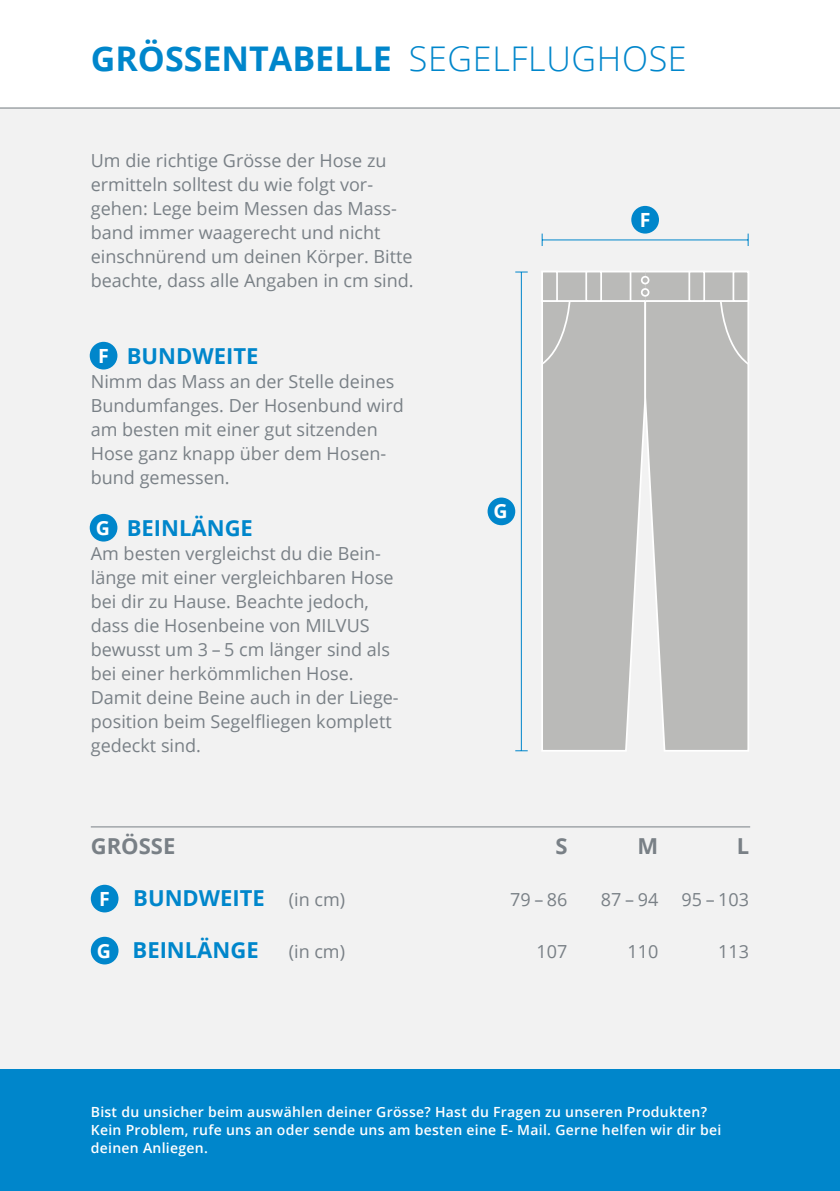
<style>
.page{position:relative;width:840px;height:1191px;background:#fff}
.page>*{position:absolute;margin:0;border:0;box-sizing:border-box;transform-origin:0 0}
.t1{font:700 34px "Open Sans";color:#0086cb}
.t2{font:300 34px "Open Sans";color:#0086cb}
.t3{font:700 22px "Open Sans";color:#0086cb}
.t4{font:700 22px "Open Sans";color:#798086}
.t5{font:700 19.6px "Open Sans";color:#fff}
.t6{font:18px/24px "Open Sans";color:#798086}
.t7{font:600 14px/18px "Open Sans";letter-spacing:.02em;color:#fff}
.s1{font-weight:300}
.s2{font-size:19.6px;color:#fff}
.s3{font-weight:400;font-size:18px;color:#798086}
</style>
<div class="page">
<div style="left:0;top:108px;width:839px;height:1083px;background:#f2f2f2"></div>
<div style="left:91px;top:884px;width:27px;height:28px;background:#0086cb;border-radius:50%"></div>
<div style="left:91px;top:936px;width:27px;height:28px;background:#0086cb;border-radius:50%"></div>
<hr style="left:0;top:108px;width:839px;height:1px;background:#798086">
<div style="left:0;top:1069px;width:839px;height:122px;background:#0086cb"></div>
<div style="left:90px;top:342px;width:27px;height:27px;background:#0086cb;border-radius:50%"></div>
<div style="left:90px;top:514px;width:27px;height:27px;background:#0086cb;border-radius:50%"></div>
<hr style="left:520px;top:272px;width:1px;height:479px;background:#0086cb">
<svg style="left:515px;top:272px;width:12px;height:1px"></svg>
<svg style="left:515px;top:750px;width:12px;height:1px"></svg>
<hr style="left:542px;top:240px;width:205px;height:1px;background:#0086cb">
<svg style="left:541px;top:234px;width:1px;height:12px"></svg>
<svg style="left:747px;top:234px;width:1px;height:12px"></svg>
<svg style="left:542px;top:302px;width:101px;height:449px;background:#bebebc"></svg>
<div style="left:541px;top:271px;width:104px;height:31px;background:#babab8;border:2px solid #fff"></div>
<div style="left:585px;top:271px;width:16px;height:31px;background:#babab8;border:2px solid #fff"></div>
<hr style="left:629px;top:271px;width:2px;height:30px;background:#fff">
<div style="left:541px;top:271px;width:16px;height:31px;background:#babab8;border:2px solid #fff"></div>
<svg style="left:541px;top:299px;width:30px;height:67px;background:#c4c4c2"></svg>
<svg style="left:643px;top:299px;width:106px;height:452px;background:#c1c1bf"></svg>
<div style="left:644px;top:271px;width:104px;height:31px;background:#babab8;border:2px solid #fff"></div>
<div style="left:688px;top:271px;width:16px;height:31px;background:#babab8;border:2px solid #fff"></div>
<div style="left:732px;top:271px;width:16px;height:31px;background:#babab8;border:2px solid #fff"></div>
<svg style="left:718px;top:299px;width:31px;height:67px;background:#c3c3c1"></svg>
<div style="left:641px;top:277px;width:7px;height:6px;background:#babab8;border-radius:50%"></div>
<div style="left:640px;top:276px;width:9px;height:8px;border:2px solid #fff;border-radius:50%"></div>
<div style="left:641px;top:289px;width:7px;height:7px;background:#babab8;border-radius:50%"></div>
<div style="left:640px;top:288px;width:9px;height:9px;border:2px solid #fff;border-radius:50%"></div>
<div style="left:487px;top:497px;width:28px;height:28px;background:#0086cb;border-radius:50%"></div>
<div style="left:631px;top:206px;width:27px;height:28px;background:#0086cb;border-radius:50%"></div>
<hr style="left:91px;top:826px;width:658px;height:1px;background:#798086">
<h1 class="t1" style="left:91px;top:35px;width:360px">GRÖSSENTABELLE <span class="s1">SEGELFLUGHO</span></h1>
<h1 class="t2" style="left:648px;top:36px;width:34px">SE</h1>
<p class="t6" style="left:91px;top:148px;width:324px">U m die richtige Grösse der Hose zu ermitteln solltest du wie folgt vor&shy;gehen: Lege beim Messen das Mass&shy;band immer waagerecht und nicht einschnürend um deinen Körper. Bitte beachte, dass alle Angaben in cm sind.</p>
<p class="t3" style="left:98px;top:340px;width:162px"><span class="s2">F</span> BUNDWEITE</p>
<p class="t6" style="left:91px;top:368px;width:314px">N imm das Mass an der Stelle deines<br>Bundumfanges. Der Hosenbund wird am besten mit einer gut sitzenden<br>Hose ganz knapp über dem Hosen&shy;bund gemessen.</p>
<p class="t3" style="left:96px;top:512px;width:159px"><span class="s2">G</span> BEINLÄNGE</p>
<p class="t6" style="left:91px;top:540px;width:304px">Am besten vergleichst du die Bein&shy;länge mit einer vergleichbaren Hose bei dir zu Hause. Beachte jedoch, dass die Hosenbeine von MILVU</p>
<p class="t6" style="left:91px;top:612px;width:309px;text-indent:269px">S bewusst um 3 – 5 cm länger sind als bei einer herkömmlichen Hose.<br>Damit deine Beine auch in der Liege&shy;position beim Segelfliegen komplett gedeckt sind.</p>
<p class="t5" style="left:493px;top:497px;width:16px">G</p>
<p class="t5" style="left:639px;top:206px;width:12px">F</p>
<p class="t4" style="left:91px;top:831px;width:86px">GRÖSSE</p>
<p class="t4" style="left:555px;top:831px;width:14px">S</p>
<p class="t4" style="left:637px;top:831px;width:22px">M</p>
<p class="t4" style="left:736px;top:831px;width:14px">L</p>
<p class="t3" style="left:99px;top:883px;width:247px"><span class="s2">F</span> BUNDWEITE <span class="s3">(in cm)</span></p>
<p class="t6" style="left:510px;top:887px;width:59px">79 – 86</p>
<p class="t6" style="left:600px;top:887px;width:59px">87 – 94</p>
<p class="t6" style="left:681px;top:887px;width:69px">95 – 103</p>
<p class="t3" style="left:97px;top:935px;width:163px"><span class="s2">G</span> BEINLÄNGE</p>
<p class="t6" style="left:288px;top:939px;width:58px">(in cm)</p>
<p class="t6" style="left:536px;top:939px;width:32px">107</p>
<p class="t6" style="left:627px;top:939px;width:32px">110</p>
<p class="t6" style="left:717px;top:939px;width:32px">113</p>
<p class="t7" style="left:91px;top:1103px;width:631px">Bist du unsicher beim auswählen deiner Grösse? Hast du Fragen zu unseren Produkten?<br>Kein Problem, rufe uns an oder sende uns am besten eine E- Mail. Gerne helfen wir dir bei deinen Anliegen.</p>
</div>
